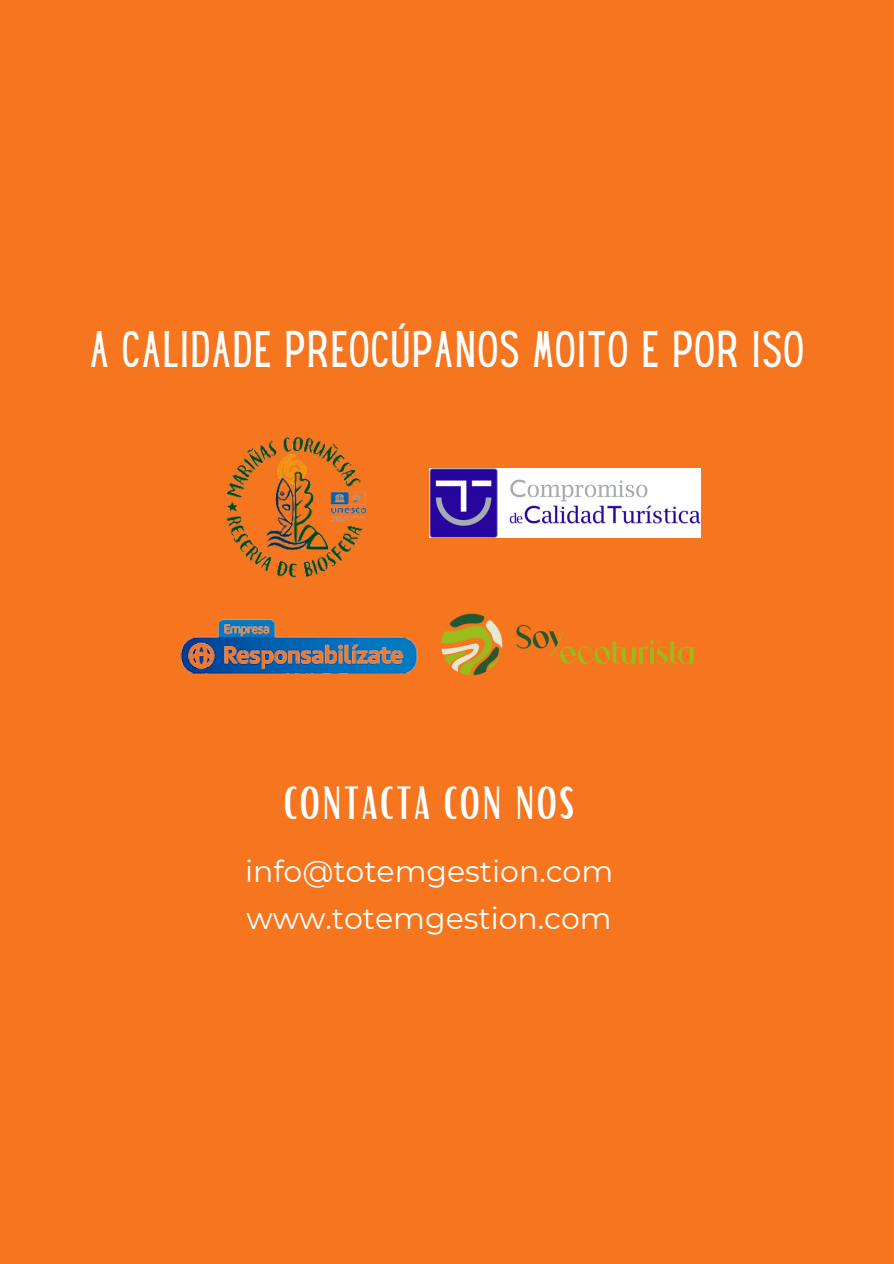
<style>
.page{position:relative;width:894px;height:1264px;background:#fff}
.page>*{position:absolute;margin:0;border:0;box-sizing:border-box;transform-origin:0 0}
.t1{font:45px "Hey Gotcha";letter-spacing:.05em;color:#fff}
.t2{font:45px "Bright";letter-spacing:.05em;color:#fff}
.t3{font:30px "Montserrat";color:#fff}
</style>
<div class="page">
<div style="left:0;top:0;width:893px;height:1263px;background:#f6751f"></div>
<img style="left:226px;top:436px;width:141px;height:126px">
<img style="left:180px;top:562px;width:238px;height:112px">
<img style="left:429px;top:468px;width:271px;height:69px">
<img style="left:441px;top:613px;width:253px;height:63px">
<p class="t1" style="left:90px;top:331px;width:714px">A CALIDADE PREOCÚPANOS MOITO E POR ISO</p>
<p class="t2" style="left:284px;top:773px;width:292px">CONTACTA CON NOS</p>
<h1 class="t3" style="left:245px;top:852px;width:369px">info@totemgestion.com</h1>
<p class="t3" style="left:246px;top:899px;width:367px">www.totemgestion.com</p>
</div>
